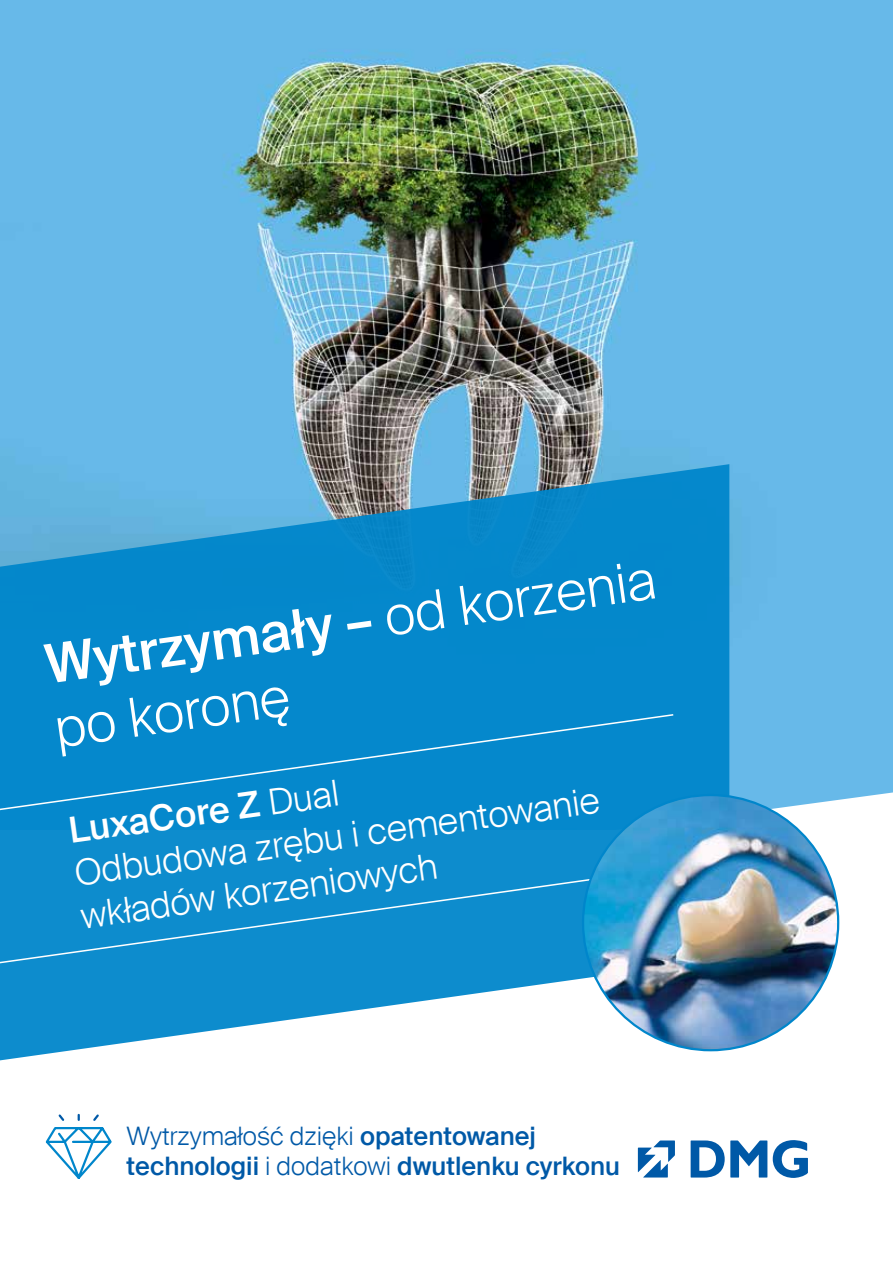
<style>
.page{position:relative;width:893px;height:1263px;background:#fff}
.page>*{position:absolute;margin:0;border:0;box-sizing:border-box;transform-origin:0 0}
.t1{font:300 54px/64.8px "Suisse Intl";color:#fff}
.t2{font:300 36px/43.2px "Suisse Intl";color:#fff}
.t3{font:500 25.5px/30.6px "Suisse Intl";color:#0059a7}
.s1{font-weight:500}
.s2{font-weight:300}
</style>
<div class="page">
<img style="left:0;top:0;width:893px;height:792px">
<svg style="left:637px;top:792px;width:256px;height:386px"></svg>
<svg style="left:0;top:464px;width:729px;height:598px;background:#2f9ad1"></svg>
<svg style="left:773px;top:1140px;width:35px;height:38px"></svg>
<svg style="left:691px;top:1140px;width:76px;height:37px"></svg>
<svg style="left:638px;top:1140px;width:37px;height:37px"></svg>
<svg style="left:45px;top:1113px;width:67px;height:66px"></svg>
<div style="left:0;top:713px;width:675px;height:107px;background:#0588cc"></div>
<div style="left:0;top:863px;width:597px;height:107px;background:#0d8ccd"></div>
<img style="left:583px;top:795px;width:255px;height:255px;border-radius:128px">
<h1 class="t1" style="left:41px;top:633px;width:617px;rotate:-8deg"><span class="s1">Wytrzymały –</span> od korzenia po koronę</h1>
<h2 class="t2" style="left:66px;top:809px;width:531px;rotate:-8deg"><span class="s1">LuxaCore Z</span> Dual<br>Odbudowa zrębu i cementowanie wkładów korzeniowych</h2>
<p class="t3" style="left:126px;top:1120px;width:495px"><span class="s2">Wytrzymałość dzięki</span> opatentowanej technologii <span class="s2">i dodatkowi</span> dwutlenku cyrkonu</p>
</div>
